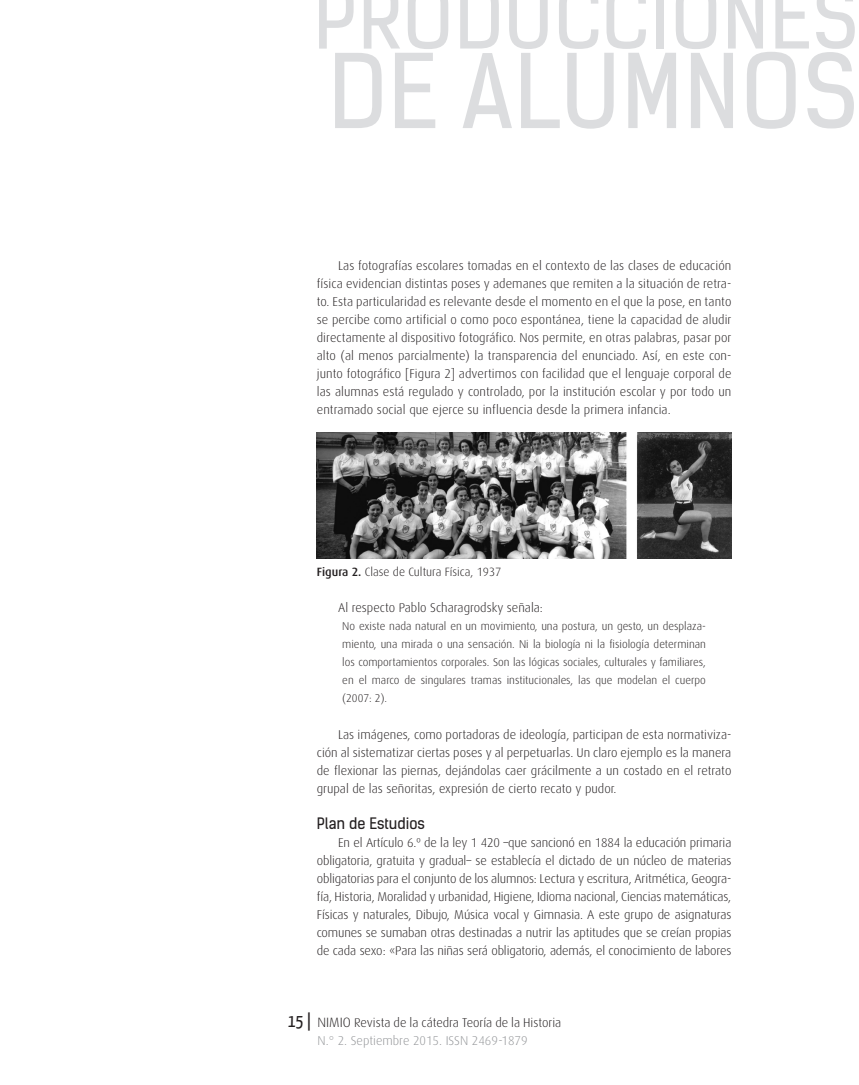
<style>
.page{position:relative;width:859px;height:1085px;background:#fff}
.page>*{position:absolute;margin:0;border:0;box-sizing:border-box;transform-origin:0 0}
.t1{font:97.5px "Kelson Sans";letter-spacing:.015em;color:#dcdddf}
.t2{font:81px "Kelson Sans";letter-spacing:.015em;color:#dcdddf}
.t3{font:18px "Yanone Kaffeesatz";color:#231f20}
.t4{font:15px "Kelson Sans";color:#231f20}
.t5{font:300 12.75px/18px "Dax";color:#231f20;text-align:justify}
.t6{font:300 12px "Dax";color:#231f20}
.t7{font:300 11.25px/18px "Dax";color:#231f20;text-align:justify}
.s1{font-weight:500}
.s2{font-size:13.5px}
.s3{color:#939598}
</style>
<div class="page">
<img style="left:317px;top:432px;width:414px;height:126px">
<h2 class="t2" style="left:313px;top:-32px;width:546px">PRODUCCIONES</h2>
<h1 class="t1" style="left:328px;top:32px;width:532px">DE ALUMNOS</h1>
<p class="t5" style="left:317px;top:257px;width:416px;text-indent:21px">Las fotografías escolares tomadas en el contexto de las clases de educación física evidencian distintas poses y ademanes que remiten a la situación de retra&shy;to. Esta particularidad es relevante desde el momento en el que la pose, en tanto se percibe como artificial o como poco espontánea, tiene la capacidad de aludir directamente al dispositivo fotográfico. Nos permite, en otras palabras, pasar por alto (al menos parcialmente) la transparencia del enunciado. Así, en este con&shy;junto fotográfico [Figura 2] advertimos con facilidad que el lenguaje corporal de las alumnas está regulado y controlado, por la institución escolar y por todo un entramado social que ejerce su influencia desde la primera infancia.</p>
<p class="t6" style="left:317px;top:565px;width:186px"><span class="s1">Figura 2.</span> Clase de Cultura Física, 1937</p>
<p class="t5" style="left:338px;top:599px;width:206px">Al respecto Pablo Scharagrodsky señala:</p>
<p class="t7" style="left:342px;top:617px;width:365px">No existe nada natural en un movimiento, una postura, un gesto, un desplaza&shy;miento, una mirada o una sensación. Ni la biología ni la fisiología determinan los comportamientos corporales. Son las lógicas sociales, culturales y familiares, en el marco de singulares tramas institucionales, las que modelan el cuerpo (2007: 2).</p>
<p class="t5" style="left:317px;top:725px;width:416px;text-indent:21px">Las imágenes, como portadoras de ideología, participan de esta normativiza&shy;ción al sistematizar ciertas poses y al perpetuarlas. Un claro ejemplo es la manera de flexionar las piernas, dejándolas caer grácilmente a un costado en el retrato grupal de las señoritas, expresión de cierto recato y pudor.</p>
<p class="t4" style="left:317px;top:813px;width:110px">Plan de Estudios</p>
<p class="t5" style="left:317px;top:833px;width:416px;text-indent:21px">En el Artículo 6.º de la ley 1 420 –que sancionó en 1884 la educación primaria obligatoria, gratuita y gradual– se establecía el dictado de un núcleo de materias obligatorias para el conjunto de los alumnos: Lectura y escritura, Aritmética, Geogra&shy;fía, Historia, Moralidad y urbanidad, Higiene, Idioma nacional, Ciencias matemáticas, Físicas y naturales, Dibujo, Música vocal y Gimnasia. A este grupo de asignaturas comunes se sumaban otras destinadas a nutrir las aptitudes que se creían propias de cada sexo: «Para las niñas será obligatorio, además, el conocimiento de labores</p>
<h3 class="t3" style="left:288px;top:1009px;width:25px">15 |</h3>
<p class="t5" style="left:317px;top:1013px;width:245px"><span class="s2">NIMIO</span> Revista de la cátedra Teoría de la Historia<br><span class="s3">N.° 2. Septiembre 2015. ISSN 2469-1879</span></p>
</div>
